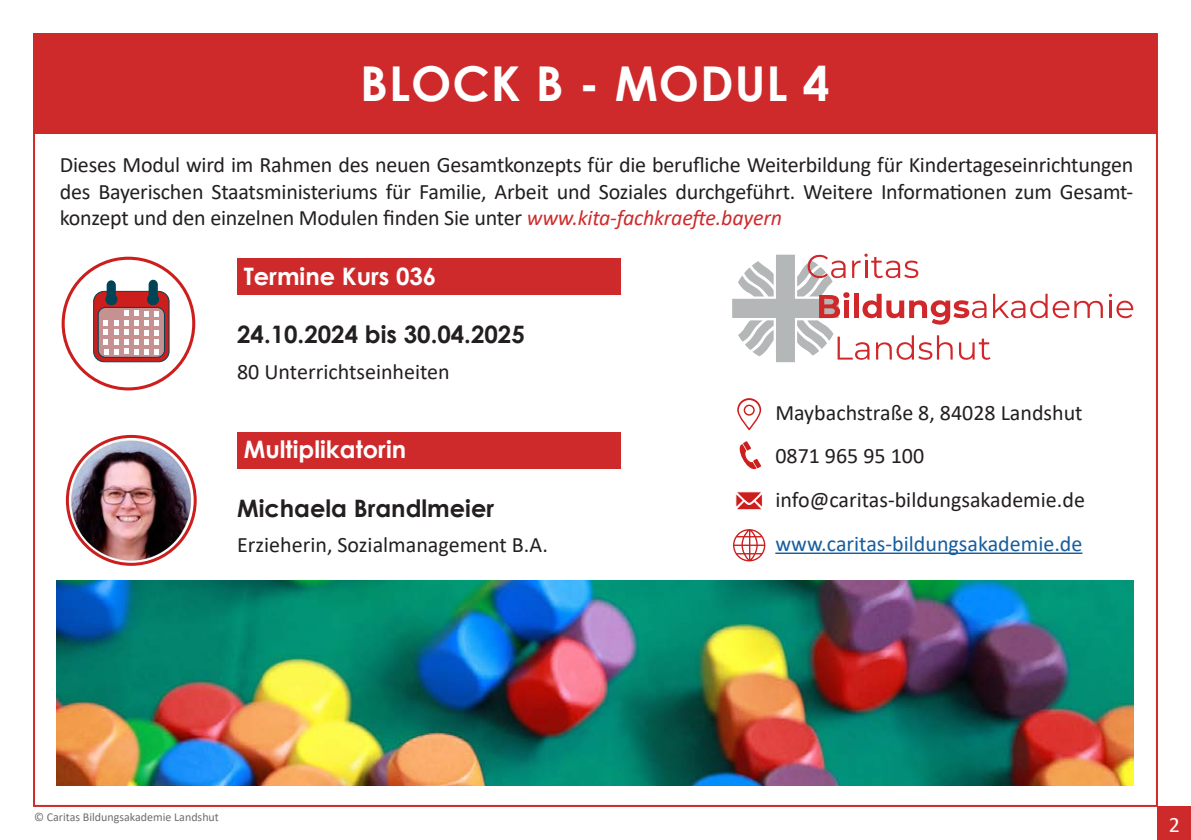
<style>
.page{position:relative;width:1191px;height:840px;background:#fff}
.page>*{position:absolute;margin:0;border:0;box-sizing:border-box;transform-origin:0 0}
.t1{font:700 48px "Century Gothic";letter-spacing:.02em;color:#fff}
.t2{font:700 24px "Century Gothic";color:#231f20}
.t3{font:700 24px "Century Gothic";color:#fff}
.t4{font:22px/26.4px "Calibri";color:#231f20;text-align:justify}
.t5{font:22px "Calibri";color:#175d9e}
.t6{font:22px "Calibri";color:#fff}
.t7{font:12px "Calibri";color:#6c6d70}
.s1{font-style:italic;color:#cf2a2b}
</style>
<div class="page">
<img style="left:57px;top:580px;width:1076px;height:205px">
<div style="left:33px;top:33px;width:1124px;height:100px;background:#cf2a2b"></div>
<div style="left:1158px;top:806px;width:33px;height:33px;background:#cf2a2b"></div>
<div style="left:237px;top:431px;width:384px;height:37px;background:#cf2a2b"></div>
<img style="left:65px;top:434px;width:132px;height:132px">
<div style="left:237px;top:258px;width:384px;height:37px;background:#cf2a2b"></div>
<div style="left:62px;top:256px;width:133px;height:134px;border:3px solid #cc1e1c;border-radius:50%"></div>
<svg style="left:94px;top:291px;width:75px;height:70px"></svg>
<div style="left:94px;top:291px;width:75px;height:70px;border:1px solid #045;border-radius:10px"></div>
<div style="left:98px;top:307px;width:66px;height:50px;background:#c69191;border-radius:7px"></div>
<div style="left:98px;top:307px;width:66px;height:50px;border:1px solid #045;border-radius:7px"></div>
<svg style="left:104px;top:310px;width:55px;height:44px"></svg>
<div style="left:106px;top:294px;width:11px;height:10px;border:1px solid #045;border-radius:50%"></div>
<div style="left:148px;top:294px;width:11px;height:10px;border:1px solid #045;border-radius:50%"></div>
<div style="left:107px;top:280px;width:9px;height:24px;background:#045;border-radius:5px"></div>
<div style="left:149px;top:279px;width:9px;height:24px;background:#045;border-radius:5px"></div>
<svg style="left:1108px;top:293px;width:25px;height:26px"></svg>
<svg style="left:732px;top:253px;width:370px;height:109px"></svg>
<hr style="left:775px;top:552px;width:307px;height:1px;background:#175d9e">
<svg style="left:737px;top:398px;width:24px;height:32px"></svg>
<svg style="left:739px;top:441px;width:22px;height:28px"></svg>
<svg style="left:735px;top:491px;width:27px;height:19px"></svg>
<svg style="left:733px;top:529px;width:32px;height:32px"></svg>
<p class="t1" style="left:360px;top:47px;width:471px">BLOCK B - MODUL 4</p>
<p class="t4" style="left:60px;top:151px;width:1075px">Dieses Modul wird im Rahmen des neuen Gesamtkonzepts für die berufliche Weiterbildung für Kindertageseinrichtungen des Bayerischen Staatsministeriums für Familie, Arbeit und Soziales durchgeführt. Weitere Informationen zum Gesamt&shy;konzept und den einzelnen Modulen finden Sie unter <span class="s1">www.kita-fachkraefte.bayern</span></p>
<p class="t3" style="left:244px;top:258px;width:194px">Termine Kurs 036</p>
<p class="t2" style="left:237px;top:316px;width:289px">24.10.2024 bis 30.04.2025</p>
<p class="t4" style="left:237px;top:357px;width:214px">80 Unterrichtseinheiten</p>
<p class="t3" style="left:244px;top:431px;width:164px">Multiplikatorin</p>
<p class="t2" style="left:237px;top:489px;width:258px">Michaela Brandlmeier</p>
<p class="t4" style="left:237px;top:531px;width:312px">Erzieherin, Sozialmanagement B.A.</p>
<p class="t4" style="left:775px;top:398px;width:309px">Maybachstraße 8, 84028 Landshut</p>
<p class="t4" style="left:775px;top:442px;width:150px">0871 965 95 100</p>
<p class="t4" style="left:775px;top:485px;width:311px">info@caritas-bildungsakademie.de</p>
<p class="t5" style="left:775px;top:528px;width:308px">www.caritas-bildungsakademie.de</p>
<p class="t7" style="left:34px;top:807px;width:186px">© Caritas Bildungsakademie Landshut</p>
<p class="t6" style="left:1168px;top:808px;width:13px">2</p>
</div>
